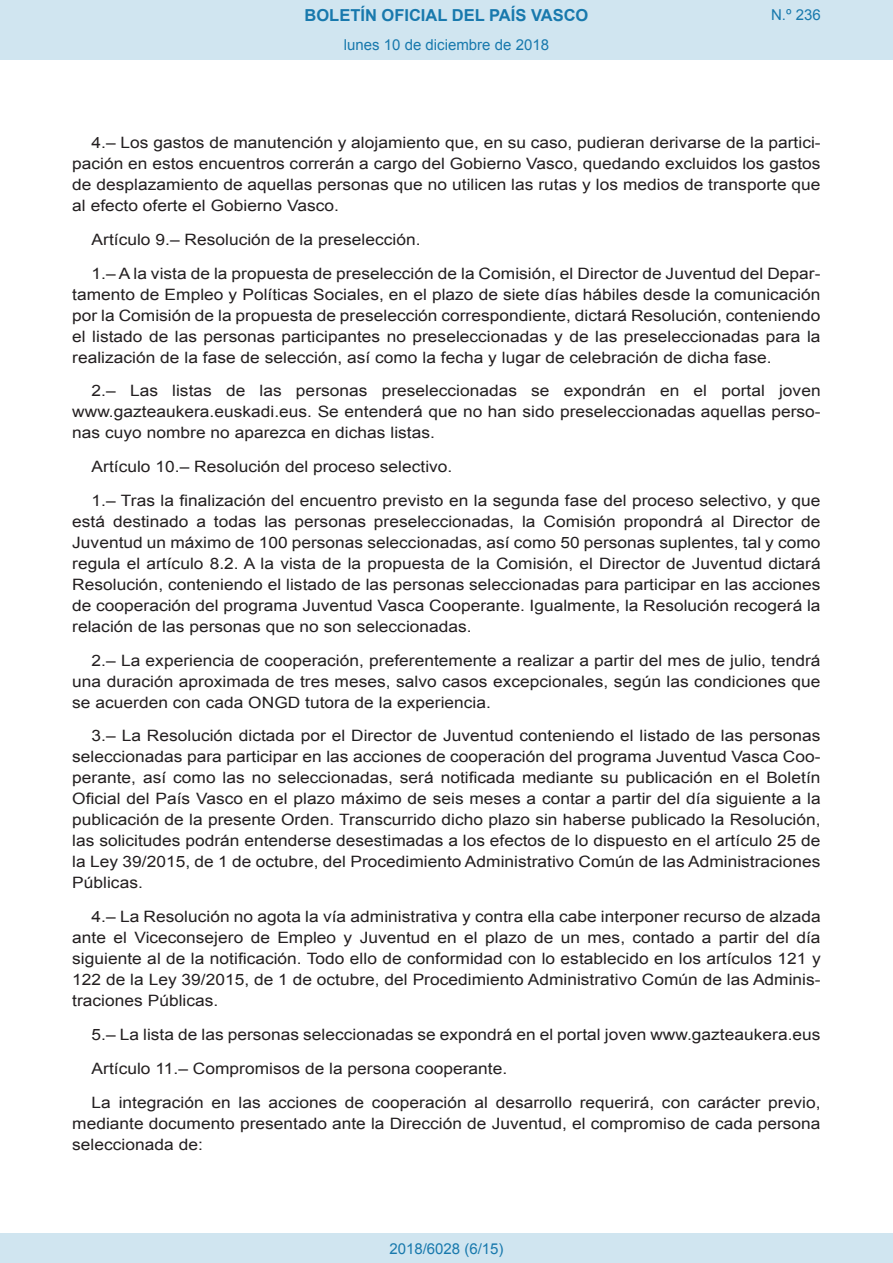
<style>
.page{position:relative;width:893px;height:1263px;background:#fff}
.page>*{position:absolute;margin:0;border:0;box-sizing:border-box;transform-origin:0 0}
.t1{font:700 16.5px "Arial";color:#1879ad}
.BOPVDetalle{font:15.6px/21px "Arial";color:#231f20;text-align:justify;scale:1.11 1}
.Paginacion_Centro{font:15px "Arial";color:#1879ad}
</style>
<div class="page">
<div style="left:0;top:0;width:893px;height:60px;background:#d0e5f0"></div>
<div style="left:0;top:1233px;width:893px;height:30px;background:#d0e5f0"></div>
<p class="t1" style="left:305px;top:4px;width:285px">BOLETÍN OFICIAL DEL PAÍS VASCO</p>
<p class="Paginacion_Centro" style="left:344px;top:35px;width:207px">lunes 10 de diciembre de 2018</p>
<p class="Paginacion_Centro" style="left:771px;top:5px;width:51px">N.º 236</p>
<p class="BOPVDetalle" style="left:72px;top:132px;width:676px;text-indent:19px">4.– Los gastos de manutención y alojamiento que, en su caso, pudieran derivarse de la partici&shy;pación en estos encuentros correrán a cargo del Gobierno Vasco, quedando excluidos los gastos de desplazamiento de aquellas personas que no utilicen las rutas y los medios de transporte que al efecto oferte el Gobierno Vasco.</p>
<p class="BOPVDetalle" style="left:92px;top:229px;width:298px">Artículo 9.– Resolución de la preselección.</p>
<p class="BOPVDetalle" style="left:72px;top:263px;width:676px;text-indent:19px">1.– A la vista de la propuesta de preselección de la Comisión, el Director de Juventud del Depar&shy;tamento de Empleo y Políticas Sociales, en el plazo de siete días hábiles desde la comunicación por la Comisión de la propuesta de preselección correspondiente, dictará Resolución, conteniendo el listado de las personas participantes no preseleccionadas y de las preseleccionadas para la realización de la fase de selección, así como la fecha y lugar de celebración de dicha fase.</p>
<p class="BOPVDetalle" style="left:72px;top:381px;width:676px;text-indent:19px">2.– Las listas de las personas preseleccionadas se expondrán en el portal joven www.gazteaukera.euskadi.eus. Se entenderá que no han sido preseleccionadas aquellas perso&shy;nas cuyo nombre no aparezca en dichas listas.</p>
<p class="BOPVDetalle" style="left:92px;top:456px;width:327px">Artículo 10.– Resolución del proceso selectivo.</p>
<p class="BOPVDetalle" style="left:72px;top:490px;width:676px;text-indent:19px">1.– Tras la finalización del encuentro previsto en la segunda fase del proceso selectivo, y que está destinado a todas las personas preseleccionadas, la Comisión propondrá al Director de Juventud un máximo de 100 personas seleccionadas, así como 50 personas suplentes, tal y como regula el artículo 8.2. A la vista de la propuesta de la Comisión, el Director de Juventud dictará Resolución, conteniendo el listado de las personas seleccionadas para participar en las acciones de cooperación del programa Juventud Vasca Cooperante. Igualmente, la Resolución recogerá la relación de las personas que no son seleccionadas.</p>
<p class="BOPVDetalle" style="left:72px;top:650px;width:676px;text-indent:19px">2.– La experiencia de cooperación, preferentemente a realizar a partir del mes de julio, tendrá una duración aproximada de tres meses, salvo casos excepcionales, según las condiciones que se acuerden con cada ONGD tutora de la experiencia.</p>
<p class="BOPVDetalle" style="left:72px;top:726px;width:676px;text-indent:19px">3.– La Resolución dictada por el Director de Juventud conteniendo el listado de las personas seleccionadas para participar en las acciones de cooperación del programa Juventud Vasca Coo&shy;perante, así como las no seleccionadas, será notificada mediante su publicación en el Boletín Oficial del País Vasco en el plazo máximo de seis meses a contar a partir del día siguiente a la publicación de la presente Orden. Transcurrido dicho plazo sin haberse publicado la Resolución, las solicitudes podrán entenderse desestimadas a los efectos de lo dispuesto en el artículo 25 de la Ley 39/2015, de 1 de octubre, del Procedimiento Administrativo Común de las Administraciones Públicas.</p>
<p class="BOPVDetalle" style="left:72px;top:906px;width:676px;text-indent:19px">4.– La Resolución no agota la vía administrativa y contra ella cabe interponer recurso de alzada ante el Viceconsejero de Empleo y Juventud en el plazo de un mes, contado a partir del día siguiente al de la notificación. Todo ello de conformidad con lo establecido en los artículos 121 y 122 de la Ley 39/2015, de 1 de octubre, del Procedimiento Administrativo Común de las Adminis&shy;traciones Públicas.</p>
<p class="BOPVDetalle" style="left:92px;top:1024px;width:658px">5.– La lista de las personas seleccionadas se expondrá en el portal joven www.gazteaukera.eus</p>
<p class="BOPVDetalle" style="left:92px;top:1058px;width:376px">Artículo 11.– Compromisos de la persona cooperante.</p>
<p class="BOPVDetalle" style="left:72px;top:1092px;width:676px;text-indent:19px">La integración en las acciones de cooperación al desarrollo requerirá, con carácter previo, mediante documento presentado ante la Dirección de Juventud, el compromiso de cada persona seleccionada de:</p>
<p class="Paginacion_Centro" style="left:389px;top:1238px;width:116px">2018/6028 (6/15)</p>
</div>
